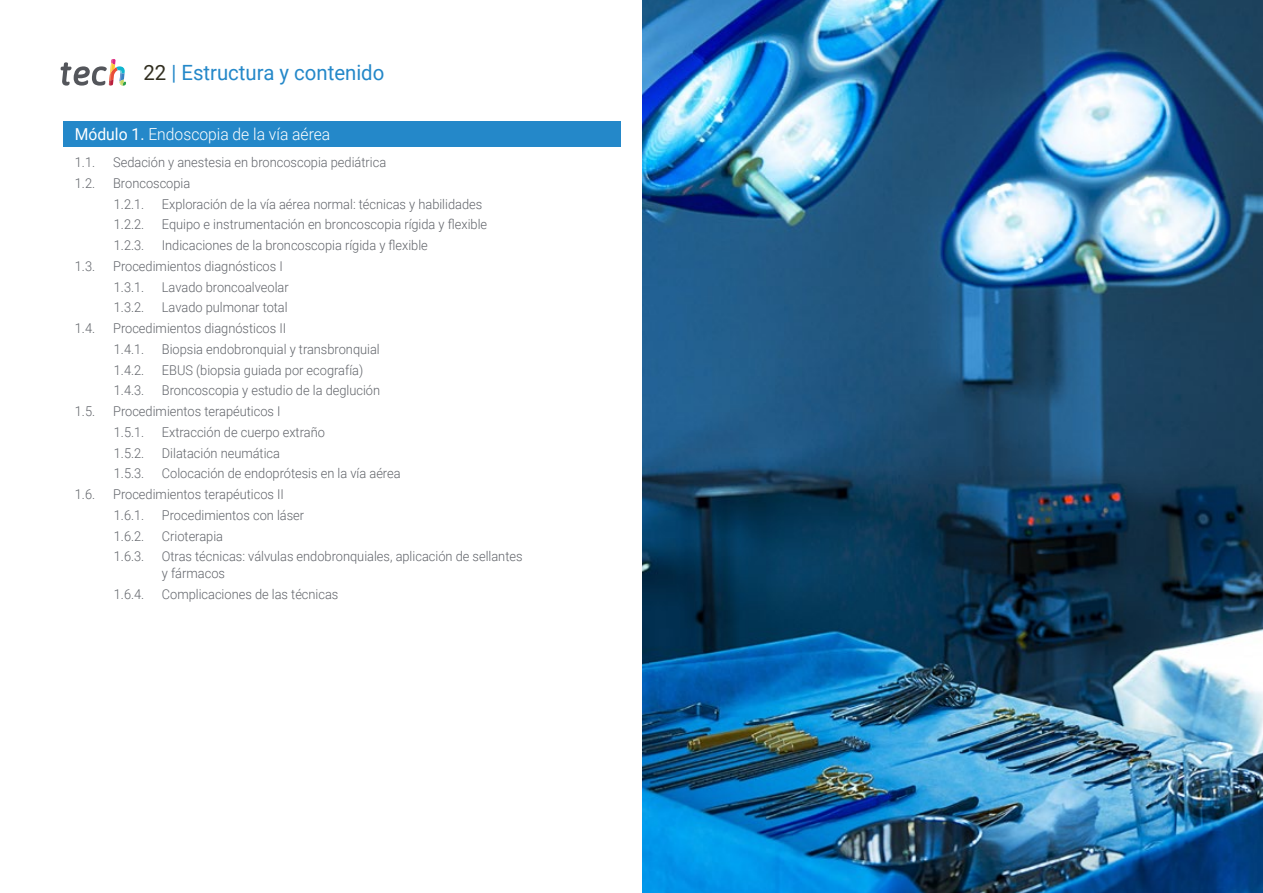
<style>
.page{position:relative;width:1263px;height:893px;background:#fff}
.page>*{position:absolute;margin:0;border:0;box-sizing:border-box;transform-origin:0 0}
.t1{font:21px "Roboto";color:#2488c9}
.t2{font:300 16.5px "Roboto";color:#fff;scale:.95 1}
.t3{font:300 13.5px/20.7px "Roboto";color:#61646a;scale:.95 1}
.s1{color:#312e20}
.s2{font-weight:400}
</style>
<div class="page">
<div style="left:64px;top:121px;width:557px;height:25px;background:#2488c9"></div>
<svg style="left:61px;top:59px;width:65px;height:27px"></svg>
<img style="left:642px;top:0;width:621px;height:893px">
<h1 class="t1" style="left:144px;top:57px;width:242px"><span class="s1">22</span> | Estructura y contenido</h1>
<p class="t2" style="left:75px;top:123px;width:270px"><span class="s2">Módulo 1.</span> Endoscopia de la vía aérea</p>
<p class="t3" style="left:75px;top:151px;width:23px">1.1.</p>
<p class="t3" style="left:113px;top:151px;width:289px">Sedación y anestesia en broncoscopia pediátrica</p>
<p class="t3" style="left:75px;top:172px;width:23px">1.2.</p>
<p class="t3" style="left:113px;top:172px;width:83px">Broncoscopia<br>1.2.1.</p>
<p class="t3" style="left:162px;top:193px;width:339px">Exploración de la vía aérea normal: técnicas y habilidades</p>
<p class="t3" style="left:114px;top:214px;width:34px">1.2.2.</p>
<p class="t3" style="left:162px;top:214px;width:344px">Equipo e instrumentación en broncoscopia rígida y flexible</p>
<p class="t3" style="left:114px;top:234px;width:34px">1.2.3.</p>
<p class="t3" style="left:162px;top:234px;width:281px">Indicaciones de la broncoscopia rígida y flexible</p>
<p class="t3" style="left:75px;top:255px;width:23px">1.3.</p>
<p class="t3" style="left:113px;top:255px;width:180px">Procedimientos diagnósticos I<br>1.3.1.</p>
<p class="t3" style="left:162px;top:276px;width:135px">Lavado broncoalveolar</p>
<p class="t3" style="left:114px;top:297px;width:34px">1.3.2.</p>
<p class="t3" style="left:162px;top:297px;width:134px">Lavado pulmonar total</p>
<p class="t3" style="left:75px;top:317px;width:23px">1.4.</p>
<p class="t3" style="left:113px;top:317px;width:184px">Procedimientos diagnósticos II<br>1.4.1.</p>
<p class="t3" style="left:162px;top:338px;width:231px">Biopsia endobronquial y transbronquial</p>
<p class="t3" style="left:114px;top:359px;width:34px">1.4.2.</p>
<p class="t3" style="left:162px;top:359px;width:213px">EBUS (biopsia guiada por ecografía)</p>
<p class="t3" style="left:114px;top:380px;width:34px">1.4.3.</p>
<p class="t3" style="left:162px;top:380px;width:231px">Broncoscopia y estudio de la deglución</p>
<p class="t3" style="left:75px;top:400px;width:23px">1.5.</p>
<p class="t3" style="left:113px;top:400px;width:178px">Procedimientos terapéuticos I<br>1.5.1.</p>
<p class="t3" style="left:162px;top:421px;width:173px">Extracción de cuerpo extraño</p>
<p class="t3" style="left:114px;top:442px;width:34px">1.5.2.</p>
<p class="t3" style="left:162px;top:442px;width:126px">Dilatación neumática</p>
<p class="t3" style="left:114px;top:463px;width:34px">1.5.3.</p>
<p class="t3" style="left:162px;top:463px;width:253px">Colocación de endoprótesis en la vía aérea</p>
<p class="t3" style="left:75px;top:483px;width:23px">1.6.</p>
<p class="t3" style="left:113px;top:483px;width:181px">Procedimientos terapéuticos II<br>1.6.1.</p>
<p class="t3" style="left:162px;top:504px;width:151px">Procedimientos con láser</p>
<p class="t3" style="left:114px;top:525px;width:34px">1.6.2.</p>
<p class="t3" style="left:162px;top:525px;width:66px">Crioterapia</p>
<p class="t3" style="left:114px;top:546px;width:34px">1.6.3.</p>
<p class="t3" style="left:162px;top:548px;width:381px;line-height:16.5px">Otras técnicas: válvulas endobronquiales, aplicación de sellantes y fármacos</p>
<p class="t3" style="left:114px;top:583px;width:34px">1.6.4.</p>
<p class="t3" style="left:162px;top:583px;width:187px">Complicaciones de las técnicas</p>
</div>
